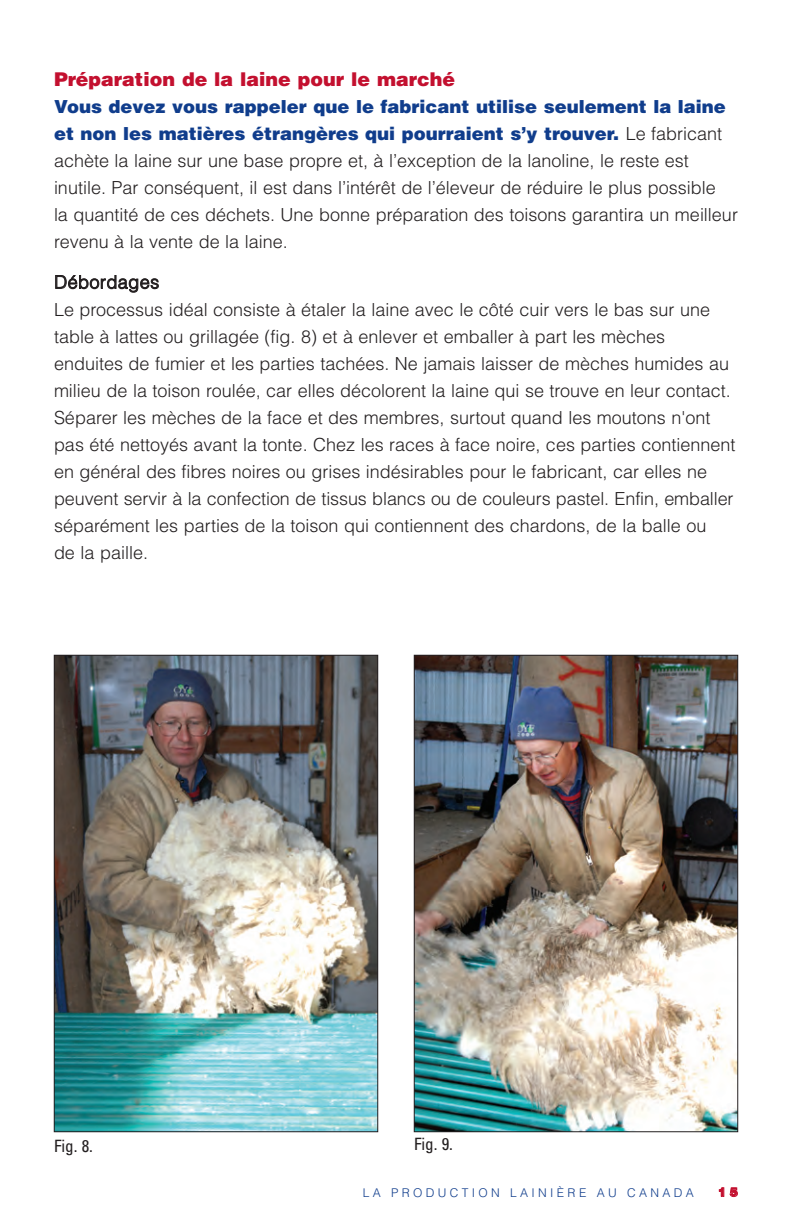
<style>
.page{position:relative;width:792px;height:1224px;background:#fff}
.page>*{position:absolute;margin:0;border:0;box-sizing:border-box;transform-origin:0 0}
.t1{font:900 19px "Helvetica LT Std";color:#c3102f}
.t2{font:300 18px/27px "Helvetica LT Std";color:#231f20}
.t3{font:condensed 17px "Univers";color:#231f20}
.t4{font:300 12px "Helvetica";letter-spacing:.28em;color:#103d8c}
.t5{font:900 12px "Helvetica";color:#c3102f}
.s1{font-weight:900;color:#103d8c}
</style>
<div class="page">
<img style="left:56px;top:657px;width:320px;height:473px">
<div style="left:54px;top:655px;width:324px;height:477px;border:1px solid #231f20"></div>
<img style="left:416px;top:657px;width:320px;height:473px">
<div style="left:414px;top:655px;width:324px;height:477px;border:1px solid #231f20"></div>
<p class="t1" style="left:54px;top:72px;width:403px">Préparation de la laine pour le marché</p>
<p class="t2" style="left:54px;top:94px;width:685px"><span class="s1">Vous devez vous rappeler que le fabricant utilise seulement la laine et non les matières étrangères qui pourraient s’y trouver.</span> Le fabricant achète la laine sur une base propre et, à l’exception de la lanoline, le reste est inutile. Par conséquent, il est dans l’intérêt de l’éleveur de réduire le plus possible<br>la quantité de ces déchets. Une bonne préparation des toisons garantira un meilleur revenu à la vente de la laine.</p>
<p class="t2" style="left:54px;top:270px;width:683px">Débordages<br>Le processus idéal consiste à étaler la laine avec le côté cuir vers le bas sur une table à lattes ou grillagée (fig. 8) et à enlever et emballer à part les mèches enduites de fumier et les parties tachées. Ne jamais laisser de mèches humides au milieu de la toison roulée, car elles décolorent la laine qui se trouve en leur contact.<br>Séparer les mèches de la face et des membres, surtout quand les moutons n'ont pas été nettoyés avant la tonte. Chez les races à face noire, ces parties contiennent en général des fibres noires ou grises indésirables pour le fabricant, car elles ne peuvent servir à la confection de tissus blancs ou de couleurs pastel. Enfin, emballer séparément les parties de la toison qui contiennent des chardons, de la balle ou<br>de la paille.</p>
<p class="t3" style="left:54px;top:1140px;width:41px">Fig. 8.</p>
<p class="t3" style="left:414px;top:1138px;width:41px">Fig. 9.</p>
<p class="t4" style="left:363px;top:1188px;width:332px">LA PRODUCTION LAINIÈRE AU CANADA</p>
<p class="t5" style="left:718px;top:1188px;width:21px">1 5</p>
</div>
